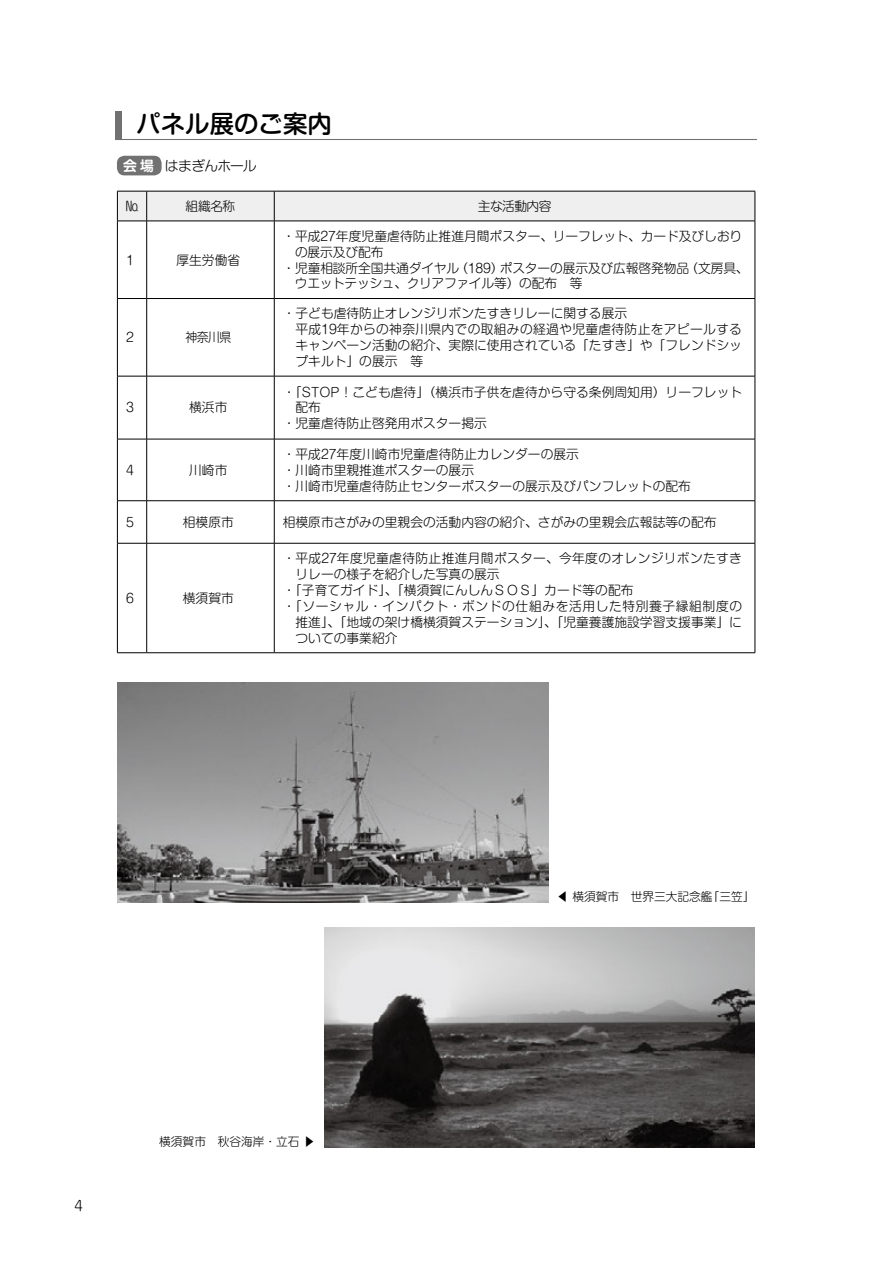
<style>
.page{position:relative;width:893px;height:1263px;background:#fff}
.page>*{position:absolute;margin:0;border:0;box-sizing:border-box;transform-origin:0 0}
.t1{font:500 24.45px "Shin M Go Pro";color:#000}
.t2{font:300 13.8px "Shin M Go Pro";letter-spacing:-.05em;color:#000}
.t3{font:300 12.75px/15.9px "Shin M Go Pro";color:#000}
.t4{font:300 12.75px "Shin M Go Pro";letter-spacing:.025em;color:#000}
.t5{font:300 12.75px "Shin M Go Pro";letter-spacing:.045em;color:#000}
.t6{font:300 12.75px "Shin M Go Pro";letter-spacing:-.02em;color:#000}
.t7{font:300 12.75px "Shin M Go Pro";color:#000;scale:.93 1}
.t8{font:300 11.7px "Shin M Go Pro";color:#000}
.s1{font-family:"Shin M Go Pro De";font-weight:700;color:#fff}
</style>
<div class="page">
<div style="left:118px;top:192px;width:637px;height:29px;background:#efefef"></div>
<hr style="left:117px;top:191px;width:30px;height:1px;background:#000">
<hr style="left:117px;top:191px;width:1px;height:30px;background:#000">
<hr style="left:147px;top:191px;width:127px;height:1px;background:#000">
<hr style="left:146px;top:191px;width:1px;height:30px;background:#000">
<hr style="left:274px;top:191px;width:481px;height:1px;background:#000">
<hr style="left:274px;top:191px;width:1px;height:30px;background:#000">
<hr style="left:755px;top:191px;width:1px;height:30px;background:#000">
<hr style="left:117px;top:221px;width:30px;height:1px;background:#000">
<hr style="left:117px;top:221px;width:1px;height:77px;background:#000">
<hr style="left:147px;top:221px;width:127px;height:1px;background:#000">
<hr style="left:146px;top:221px;width:1px;height:77px;background:#000">
<hr style="left:274px;top:221px;width:481px;height:1px;background:#000">
<hr style="left:274px;top:221px;width:1px;height:77px;background:#000">
<hr style="left:755px;top:221px;width:1px;height:77px;background:#000">
<hr style="left:117px;top:298px;width:30px;height:1px;background:#000">
<hr style="left:117px;top:299px;width:1px;height:77px;background:#000">
<hr style="left:147px;top:298px;width:127px;height:1px;background:#000">
<hr style="left:146px;top:299px;width:1px;height:77px;background:#000">
<hr style="left:274px;top:298px;width:481px;height:1px;background:#000">
<hr style="left:274px;top:299px;width:1px;height:77px;background:#000">
<hr style="left:755px;top:299px;width:1px;height:77px;background:#000">
<hr style="left:117px;top:376px;width:30px;height:1px;background:#000">
<hr style="left:117px;top:376px;width:1px;height:63px;background:#000">
<hr style="left:147px;top:376px;width:127px;height:1px;background:#000">
<hr style="left:146px;top:376px;width:1px;height:63px;background:#000">
<hr style="left:274px;top:376px;width:481px;height:1px;background:#000">
<hr style="left:274px;top:376px;width:1px;height:63px;background:#000">
<hr style="left:755px;top:376px;width:1px;height:63px;background:#000">
<hr style="left:117px;top:439px;width:30px;height:1px;background:#000">
<hr style="left:117px;top:439px;width:1px;height:61px;background:#000">
<hr style="left:147px;top:439px;width:127px;height:1px;background:#000">
<hr style="left:146px;top:439px;width:1px;height:61px;background:#000">
<hr style="left:274px;top:439px;width:481px;height:1px;background:#000">
<hr style="left:274px;top:439px;width:1px;height:61px;background:#000">
<hr style="left:755px;top:439px;width:1px;height:61px;background:#000">
<hr style="left:117px;top:500px;width:30px;height:1px;background:#000">
<hr style="left:117px;top:501px;width:1px;height:42px;background:#000">
<hr style="left:147px;top:500px;width:127px;height:1px;background:#000">
<hr style="left:146px;top:501px;width:1px;height:42px;background:#000">
<hr style="left:274px;top:500px;width:481px;height:1px;background:#000">
<hr style="left:274px;top:501px;width:1px;height:42px;background:#000">
<hr style="left:755px;top:501px;width:1px;height:42px;background:#000">
<hr style="left:117px;top:543px;width:30px;height:1px;background:#000">
<hr style="left:117px;top:543px;width:1px;height:109px;background:#000">
<hr style="left:147px;top:543px;width:127px;height:1px;background:#000">
<hr style="left:146px;top:543px;width:1px;height:109px;background:#000">
<hr style="left:274px;top:543px;width:481px;height:1px;background:#000">
<hr style="left:274px;top:543px;width:1px;height:109px;background:#000">
<hr style="left:755px;top:543px;width:1px;height:109px;background:#000">
<hr style="left:117px;top:652px;width:30px;height:1px;background:#000">
<hr style="left:147px;top:652px;width:127px;height:1px;background:#000">
<hr style="left:274px;top:652px;width:481px;height:1px;background:#000">
<div style="left:117px;top:156px;width:45px;height:19px;background:#727171;border-radius:8px"></div>
<div style="left:115px;top:111px;width:6px;height:29px;background:#727171"></div>
<hr style="left:115px;top:139px;width:642px;height:1px;background:#727171">
<img style="left:117px;top:682px;width:431px;height:220px">
<img style="left:324px;top:927px;width:431px;height:220px">
<h1 class="t1" style="left:136px;top:104px;width:197px">パネル展のご案内</h1>
<p class="t2" style="left:123px;top:155px;width:135px"><span class="s1">会場</span> はまぎんホール</p>
<p class="t3" style="left:126px;top:197px;width:14px">№</p>
<p class="t3" style="left:186px;top:197px;width:51px">組織名称</p>
<p class="t3" style="left:478px;top:197px;width:75px">主な活動内容</p>
<p class="t3" style="left:126px;top:250px;width:9px">1</p>
<p class="t3" style="left:176px;top:250px;width:65px">厚生労働省</p>
<p class="t3" style="left:126px;top:328px;width:9px">2</p>
<p class="t7" style="left:185px;top:327px;width:51px">神奈川県</p>
<p class="t3" style="left:126px;top:398px;width:9px">3</p>
<p class="t3" style="left:189px;top:398px;width:40px">横浜市</p>
<p class="t3" style="left:126px;top:460px;width:9px">4</p>
<p class="t3" style="left:189px;top:460px;width:40px">川崎市</p>
<p class="t3" style="left:283px;top:226px;width:461px">・平成27年度児童虐待防止推進月間ポスター、リーフレット、カード及びしおり</p>
<p class="t3" style="left:295px;top:242px;width:90px">の展示及び配布</p>
<p class="t3" style="left:283px;top:258px;width:468px">・児童相談所全国共通ダイヤル（189）ポスターの展示及び広報啓発物品（文房具、</p>
<p class="t6" style="left:295px;top:273px;width:289px">ウエットテッシュ、クリアファイル等）の配布　等</p>
<p class="t3" style="left:296px;top:304px;width:448px;text-indent:-13px">・子ども虐待防止オレンジリボンたすきリレーに関する展示<br>平成19年からの神奈川県内での取組みの経過や児童虐待防止をアピールするキャンペーン活動の紹介、実際に使用されている「たすき」や「フレンドシップキルト」の展示　等</p>
<p class="t3" style="left:283px;top:382px;width:461px">・「STOP！こども虐待」（横浜市子供を虐待から守る条例周知用）リーフレット</p>
<p class="t3" style="left:296px;top:398px;width:27px">配布</p>
<p class="t3" style="left:283px;top:414px;width:206px">・児童虐待防止啓発用ポスター掲示</p>
<p class="t3" style="left:283px;top:444px;width:410px">・平成27年度川崎市児童虐待防止カレンダーの展示<br>・川崎市里親推進ポスターの展示<br>・川崎市児童虐待防止センターポスターの展示及びパンフレットの配布</p>
<p class="t3" style="left:126px;top:513px;width:9px">5</p>
<p class="t3" style="left:183px;top:513px;width:53px">相模原市</p>
<p class="t3" style="left:283px;top:513px;width:435px">相模原市さがみの里親会の活動内容の紹介、さがみの里親会広報誌等の配布</p>
<p class="t3" style="left:126px;top:589px;width:9px">6</p>
<p class="t3" style="left:183px;top:589px;width:53px">横須賀市</p>
<p class="t4" style="left:283px;top:548px;width:461px">・平成27年度児童虐待防止推進月間ポスター、今年度のオレンジリボンたすき</p>
<p class="t3" style="left:296px;top:565px;width:206px">リレーの様子を紹介した写真の展示</p>
<p class="t3" style="left:283px;top:581px;width:352px">・「子育てガイド」、「横須賀にんしんＳＯＳ」カード等の配布</p>
<p class="t5" style="left:283px;top:596px;width:461px">・「ソーシャル・インパクト・ボンドの仕組みを活用した特別養子縁組制度の</p>
<p class="t3" style="left:296px;top:612px;width:448px">推進」、「地域の架け橋横須賀ステーション」、「児童養護施設学習支援事業」に</p>
<p class="t3" style="left:296px;top:628px;width:104px">ついての事業紹介</p>
<p class="t2" style="left:74px;top:1195px;width:10px">4</p>
<p class="t8" style="left:159px;top:1132px;width:157px">横須賀市　秋谷海岸・立石 ▶</p>
<p class="t8" style="left:557px;top:887px;width:199px">◀ 横須賀市　世界三大記念艦「三笠」</p>
</div>
